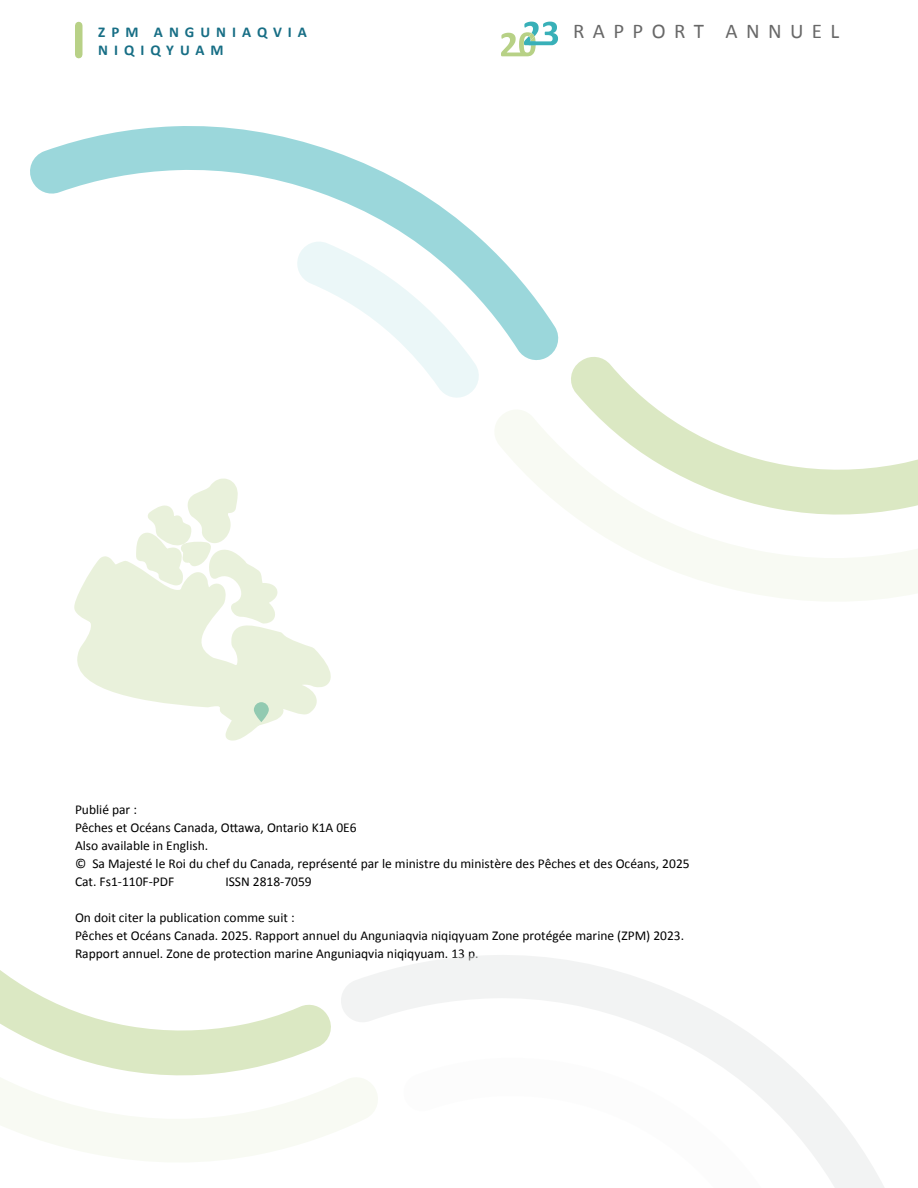
<style>
.page{position:relative;width:918px;height:1188px;background:#fff}
.page>*{position:absolute;margin:0;border:0;box-sizing:border-box;transform-origin:0 0}
.t1{font:21px "Calibri";letter-spacing:.4em;color:#686868}
.t2{font:700 15px "Calibri";letter-spacing:.4em;color:#176e85}
.t3{font:13.5px/18px "Calibri";color:#000}
</style>
<div class="page">
<svg style="left:74px;top:478px;width:257px;height:263px"></svg>
<svg style="left:0;top:970px;width:338px;height:192px"></svg>
<svg style="left:338px;top:955px;width:546px;height:233px"></svg>
<svg style="left:401px;top:1058px;width:383px;height:130px"></svg>
<svg style="left:419px;top:362px;width:60px;height:36px"></svg>
<svg style="left:571px;top:357px;width:83px;height:50px;fill:#dbe8c3"></svg>
<svg style="left:495px;top:407px;width:423px;height:194px"></svg>
<svg style="left:30px;top:126px;width:529px;height:236px"></svg>
<svg style="left:254px;top:702px;width:15px;height:20px"></svg>
<svg style="left:501px;top:22px;width:57px;height:34px"></svg>
<div style="left:75px;top:26px;width:7px;height:29px;background:#b8d187"></div>
<p class="t2" style="left:98px;top:21px;width:210px">ZPM ANGUNIAQVIA</p>
<h1 class="t1" style="left:573px;top:17px;width:268px">RAPPORT ANNUEL</h1>
<p class="t2" style="left:98px;top:39px;width:127px">NIQIQYUAM</p>
<p class="t3" style="left:75px;top:800px;width:616px">Publié par :<br>Pêches et Océans Canada, Ottawa, Ontario K1A 0E6<br>Also available in English.<br>© Sa Majesté le Roi du chef du Canada, représenté par le ministre du ministère des Pêches et des Océans, 2025<br>Cat. Fs1-110F-PDF</p>
<p class="t3" style="left:225px;top:872px;width:88px">ISSN 2818-7059</p>
<p class="t3" style="left:75px;top:908px;width:611px">On doit citer la publication comme suit :<br>Pêches et Océans Canada. 2025. Rapport annuel du Anguniaqvia niqiqyuam Zone protégée marine (ZPM) 2023.<br>Rapport annuel. Zone de protection marine Anguniaqvia niqiqyuam. 13 p.</p>
</div>
